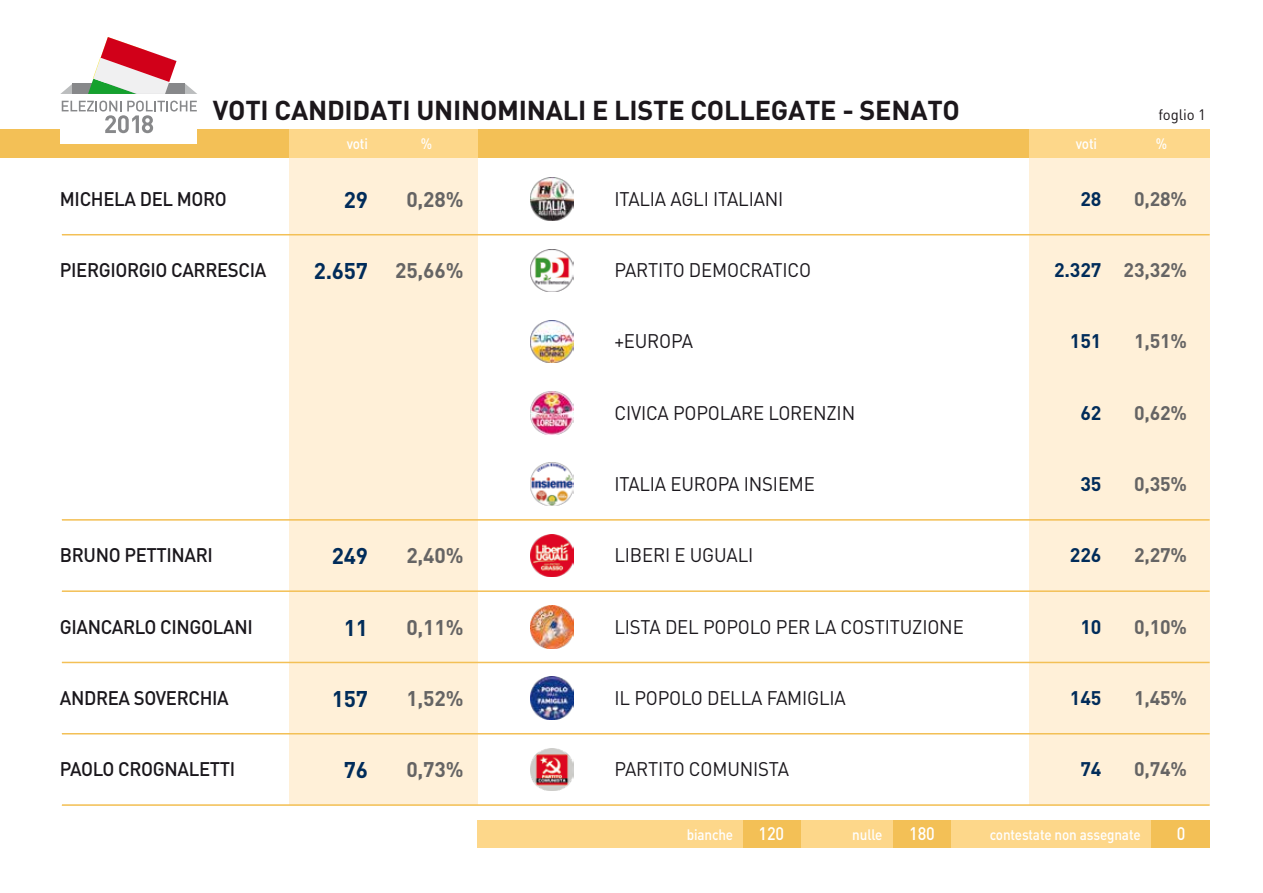
<style>
.page{position:relative;width:1263px;height:893px;background:#fff}
.page>*{position:absolute;margin:0;border:0;box-sizing:border-box;transform-origin:0 0}
.t1{font:700 27px "DIN";letter-spacing:-.01em;color:#1c171b}
.t2{font:700 22.5px "DIN";letter-spacing:-.01em;color:#002c5a}
.t3{font:700 21px "DIN";letter-spacing:-.01em;color:#656464}
.t4{font:19.5px "DIN";letter-spacing:-.01em;color:#1a171c;scale:.95 1}
.t5{font:500 19.5px "DIN";letter-spacing:-.02em;color:#1a171c;scale:.95 1}
.t6{font:700 19.5px "DIN";letter-spacing:-.01em;color:#656464}
.t7{font:700 19.5px "DIN";letter-spacing:-.01em;color:#002c5a}
.t8{font:500 18px "DIN";color:#fff;scale:.9 1}
.t9{font:500 15px "DIN";letter-spacing:-.01em;color:#fff;scale:.9 1}
.t10{font:15px "DIN";letter-spacing:-.01em;color:#1c171b}
</style>
<div class="page">
<div style="left:0;top:129px;width:1097px;height:29px;background:#f3c056"></div>
<div style="left:289px;top:158px;width:189px;height:647px;background:#fff0d8"></div>
<div style="left:1029px;top:158px;width:180px;height:647px;background:#fff0d8"></div>
<hr style="left:62px;top:804px;width:1147px;height:2px;background:#f3c056">
<hr style="left:62px;top:234px;width:1147px;height:1px;background:#f3c056">
<hr style="left:62px;top:519px;width:1147px;height:2px;background:#f3c056">
<hr style="left:62px;top:590px;width:1147px;height:2px;background:#f3c056">
<hr style="left:62px;top:733px;width:1147px;height:1px;background:#f3c056">
<hr style="left:62px;top:662px;width:1147px;height:1px;background:#f3c056">
<div style="left:289px;top:129px;width:189px;height:29px;background:#fdd78a"></div>
<div style="left:1029px;top:129px;width:180px;height:29px;background:#fdd78a"></div>
<div style="left:61px;top:119px;width:136px;height:25px;background:#fff"></div>
<div style="left:478px;top:820px;width:731px;height:28px;background:#fdd78a"></div>
<div style="left:1151px;top:821px;width:58px;height:27px;background:#f3c056"></div>
<div style="left:893px;top:821px;width:57px;height:27px;background:#f3c056"></div>
<div style="left:743px;top:821px;width:57px;height:27px;background:#f3c056"></div>
<svg style="left:62px;top:101px;width:135px;height:32px"></svg>
<svg style="left:60px;top:37px;width:137px;height:57px"></svg>
<img style="left:531px;top:534px;width:42px;height:43px">
<img style="left:531px;top:677px;width:42px;height:42px">
<img style="left:531px;top:748px;width:42px;height:43px">
<img style="left:531px;top:606px;width:42px;height:42px">
<img style="left:531px;top:463px;width:42px;height:42px">
<img style="left:531px;top:249px;width:42px;height:43px">
<img style="left:531px;top:392px;width:42px;height:42px">
<img style="left:531px;top:320px;width:42px;height:43px">
<img style="left:531px;top:178px;width:42px;height:42px">
<h1 class="t1" style="left:213px;top:93px;width:748px">VOTI CANDIDATI UNINOMINALI E LISTE COLLEGATE - SENATO</h1>
<p class="t10" style="left:1158px;top:105px;width:49px">foglio 1</p>
<p class="t9" style="left:347px;top:134px;width:25px">voti</p>
<p class="t9" style="left:421px;top:134px;width:14px">%</p>
<p class="t9" style="left:1076px;top:134px;width:25px">voti</p>
<p class="t9" style="left:1156px;top:134px;width:14px">%</p>
<p class="t5" style="left:60px;top:186px;width:177px">MICHELA DEL MORO</p>
<p class="t2" style="left:344px;top:185px;width:26px">29</p>
<p class="t3" style="left:406px;top:186px;width:59px">0,28%</p>
<p class="t4" style="left:614px;top:187px;width:179px">ITALIA AGLI ITALIANI</p>
<p class="t7" style="left:1080px;top:186px;width:22px">28</p>
<p class="t6" style="left:1134px;top:186px;width:54px">0,28%</p>
<p class="t5" style="left:60px;top:258px;width:219px">PIERGIORGIO CARRESCIA</p>
<p class="t2" style="left:314px;top:256px;width:56px">2.657</p>
<p class="t3" style="left:395px;top:257px;width:70px">25,66%</p>
<p class="t4" style="left:614px;top:258px;width:209px">PARTITO DEMOCRATICO</p>
<p class="t7" style="left:1054px;top:257px;width:49px">2.327</p>
<p class="t6" style="left:1124px;top:257px;width:65px">23,32%</p>
<p class="t4" style="left:614px;top:329px;width:84px">+EUROPA</p>
<p class="t7" style="left:1070px;top:329px;width:33px">151</p>
<p class="t6" style="left:1134px;top:329px;width:54px">1,51%</p>
<p class="t4" style="left:614px;top:400px;width:255px">CIVICA POPOLARE LORENZIN</p>
<p class="t7" style="left:1080px;top:400px;width:22px">62</p>
<p class="t6" style="left:1134px;top:400px;width:54px">0,62%</p>
<p class="t4" style="left:614px;top:472px;width:213px">ITALIA EUROPA INSIEME</p>
<p class="t7" style="left:1080px;top:471px;width:22px">35</p>
<p class="t6" style="left:1134px;top:471px;width:54px">0,35%</p>
<p class="t5" style="left:60px;top:543px;width:163px">BRUNO PETTINARI</p>
<p class="t2" style="left:332px;top:542px;width:38px">249</p>
<p class="t3" style="left:406px;top:542px;width:59px">2,40%</p>
<p class="t4" style="left:614px;top:543px;width:148px">LIBERI E UGUALI</p>
<p class="t7" style="left:1070px;top:542px;width:33px">226</p>
<p class="t6" style="left:1134px;top:542px;width:54px">2,27%</p>
<p class="t5" style="left:60px;top:614px;width:205px">GIANCARLO CINGOLANI</p>
<p class="t2" style="left:344px;top:613px;width:26px">11</p>
<p class="t3" style="left:406px;top:613px;width:59px">0,11%</p>
<p class="t4" style="left:614px;top:614px;width:369px">LISTA DEL POPOLO PER LA COSTITUZIONE</p>
<p class="t7" style="left:1080px;top:614px;width:22px">10</p>
<p class="t6" style="left:1134px;top:614px;width:54px">0,10%</p>
<p class="t5" style="left:60px;top:685px;width:179px">ANDREA SOVERCHIA</p>
<p class="t2" style="left:332px;top:684px;width:38px">157</p>
<p class="t3" style="left:406px;top:684px;width:59px">1,52%</p>
<p class="t4" style="left:614px;top:686px;width:245px">IL POPOLO DELLA FAMIGLIA</p>
<p class="t7" style="left:1070px;top:685px;width:33px">145</p>
<p class="t6" style="left:1134px;top:685px;width:54px">1,45%</p>
<p class="t5" style="left:60px;top:756px;width:186px">PAOLO CROGNALETTI</p>
<p class="t2" style="left:344px;top:755px;width:26px">76</p>
<p class="t3" style="left:406px;top:756px;width:59px">0,73%</p>
<p class="t4" style="left:614px;top:757px;width:185px">PARTITO COMUNISTA</p>
<p class="t7" style="left:1080px;top:756px;width:22px">74</p>
<p class="t6" style="left:1134px;top:756px;width:54px">0,74%</p>
<p class="t9" style="left:687px;top:825px;width:53px">bianche</p>
<p class="t8" style="left:758px;top:822px;width:30px">120</p>
<p class="t9" style="left:852px;top:825px;width:35px">nulle</p>
<p class="t8" style="left:909px;top:822px;width:30px">180</p>
<p class="t9" style="left:990px;top:825px;width:169px">contestate non assegnate</p>
<p class="t8" style="left:1177px;top:822px;width:11px">0</p>
</div>
